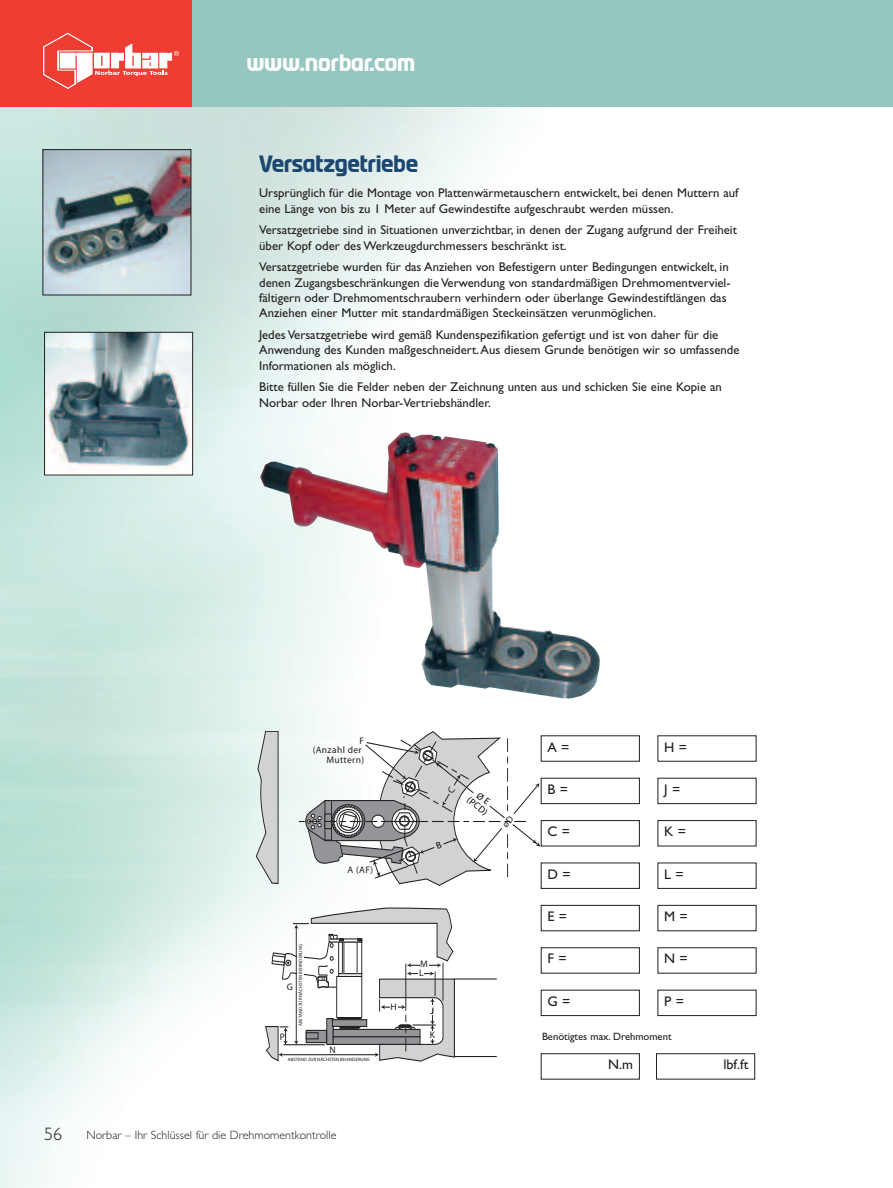
<style>
.page{position:relative;width:893px;height:1188px;background:#fff}
.page>*{position:absolute;margin:0;border:0;box-sizing:border-box;transform-origin:0 0}
.t1{font:700 21px "Prosper";letter-spacing:-.025em;color:#1c4771}
.t2{font:700 21px "Prosper";letter-spacing:-.01em;color:#fff}
.t3{font:300 18px "Gill Sans";color:#231f20}
.t4{font:13.95px "Gill Sans";color:#231f20}
.t5{font:12.75px/15.3px "Gill Sans";color:#231f20}
.t6{font:300 12px "Gill Sans";color:#231f20}
.t7{font:10.65px "Gill Sans";color:#231f20}
.t8{font:700 9.45px/9.4px "Frutiger";letter-spacing:.04em;color:#231f20;text-align:right}
.t9{font:700 9.45px/9.4px "Frutiger";color:#000;text-align:center}
.t10{font:700 4.8px "Frutiger";color:#231f20}
</style>
<div class="page">
<img style="left:0;top:106px;width:850px;height:1082px">
<div style="left:164px;top:0;width:729px;height:106px;background:#95c6c0"></div>
<div style="left:0;top:0;width:191px;height:106px;background:#ee3e34"></div>
<img style="left:45px;top:151px;width:144px;height:142px">
<div style="left:43px;top:149px;width:148px;height:146px;border:1px solid #231f20"></div>
<svg style="left:43px;top:33px;width:136px;height:56px"></svg>
<div style="left:454px;top:979px;width:43px;height:78px;background:#fff"></div>
<svg style="left:256px;top:731px;width:23px;height:164px"></svg>
<svg style="left:265px;top:907px;width:190px;height:155px"></svg>
<div style="left:429px;top:1005px;width:7px;height:10px;background:#fff"></div>
<div style="left:429px;top:1031px;width:7px;height:7px;background:#fff"></div>
<div style="left:297px;top:932px;width:7px;height:93px;background:#fff"></div>
<div style="left:332px;top:1020px;width:35px;height:6px;background:#939598"></div>
<div style="left:332px;top:1019px;width:35px;height:8px;border:1px solid #231f20"></div>
<div style="left:541px;top:736px;width:98px;height:25px;background:#fff"></div>
<div style="left:541px;top:735px;width:99px;height:27px;border:1px solid #231f20"></div>
<div style="left:541px;top:778px;width:98px;height:26px;background:#fff"></div>
<div style="left:541px;top:778px;width:99px;height:26px;border:1px solid #231f20"></div>
<div style="left:541px;top:821px;width:98px;height:25px;background:#fff"></div>
<div style="left:541px;top:820px;width:99px;height:26px;border:1px solid #231f20"></div>
<div style="left:541px;top:863px;width:98px;height:25px;background:#fff"></div>
<div style="left:541px;top:863px;width:99px;height:26px;border:1px solid #231f20"></div>
<div style="left:541px;top:905px;width:98px;height:26px;background:#fff"></div>
<div style="left:541px;top:905px;width:99px;height:26px;border:1px solid #231f20"></div>
<div style="left:541px;top:948px;width:98px;height:25px;background:#fff"></div>
<div style="left:541px;top:947px;width:99px;height:27px;border:1px solid #231f20"></div>
<div style="left:541px;top:990px;width:98px;height:26px;background:#fff"></div>
<div style="left:541px;top:990px;width:99px;height:26px;border:1px solid #231f20"></div>
<div style="left:658px;top:736px;width:98px;height:25px;background:#fff"></div>
<div style="left:657px;top:735px;width:99px;height:27px;border:1px solid #231f20"></div>
<div style="left:658px;top:778px;width:98px;height:26px;background:#fff"></div>
<div style="left:657px;top:778px;width:99px;height:26px;border:1px solid #231f20"></div>
<div style="left:658px;top:821px;width:98px;height:25px;background:#fff"></div>
<div style="left:657px;top:820px;width:99px;height:26px;border:1px solid #231f20"></div>
<div style="left:658px;top:863px;width:98px;height:25px;background:#fff"></div>
<div style="left:657px;top:863px;width:99px;height:26px;border:1px solid #231f20"></div>
<div style="left:658px;top:905px;width:98px;height:26px;background:#fff"></div>
<div style="left:657px;top:905px;width:99px;height:26px;border:1px solid #231f20"></div>
<div style="left:658px;top:948px;width:98px;height:25px;background:#fff"></div>
<div style="left:657px;top:947px;width:99px;height:27px;border:1px solid #231f20"></div>
<div style="left:658px;top:990px;width:98px;height:26px;background:#fff"></div>
<div style="left:657px;top:990px;width:99px;height:26px;border:1px solid #231f20"></div>
<div style="left:656px;top:1054px;width:99px;height:25px;background:#fff"></div>
<div style="left:656px;top:1053px;width:99px;height:27px;border:1px solid #231f20"></div>
<div style="left:541px;top:1054px;width:98px;height:25px;background:#fff"></div>
<div style="left:541px;top:1053px;width:99px;height:27px;border:1px solid #231f20"></div>
<img style="left:46px;top:334px;width:145px;height:139px">
<div style="left:44px;top:332px;width:149px;height:143px;border:1px solid #231f20"></div>
<img style="left:260px;top:433px;width:340px;height:266px">
<svg style="left:297px;top:731px;width:243px;height:162px"></svg>
<h1 class="t2" style="left:247px;top:54px;width:171px">www.norbar.com</h1>
<h1 class="t1" style="left:259px;top:155px;width:162px">Versatzgetriebe</h1>
<p class="t5" style="left:259px;top:187px;width:481px">Ursprünglich für die Montage von Plattenwärmetauschern entwickelt, bei denen Muttern auf eine Länge von bis zu 1 Meter auf Gewindestifte aufgeschraubt werden müssen.</p>
<p class="t5" style="left:259px;top:224px;width:479px">Versatzgetriebe sind in Situationen unverzichtbar, in denen der Zugang aufgrund der Freiheit über Kopf oder des Werkzeugdurchmessers beschränkt ist.</p>
<p class="t5" style="left:259px;top:261px;width:473px">Versatzgetriebe wurden für das Anziehen von Befestigern unter Bedingungen entwickelt, in denen Zugangsbeschränkungen die Verwendung von standardmäßigen Drehmomentverviel&shy;fältigern oder Drehmomentschraubern verhindern oder überlange Gewindestiftlängen das Anziehen einer Mutter mit standardmäßigen Steckeinsätzen verunmöglichen.</p>
<p class="t5" style="left:259px;top:328px;width:482px">Jedes Versatzgetriebe wird gemäß Kundenspezifikation gefertigt und ist von daher für die<br>Anwendung des Kunden maßgeschneidert.Aus diesem Grunde benötigen wir so umfassende<br>Informationen als möglich.</p>
<p class="t5" style="left:259px;top:381px;width:464px">Bitte füllen Sie die Felder neben der Zeichnung unten aus und schicken Sie eine Kopie an<br>Norbar oder Ihren Norbar-Vertriebshändler.</p>
<p class="t8" style="left:313px;top:736px;width:53px">F<br>(Anzahl der<br>Muttern)</p>
<p class="t10" style="left:299px;top:1026px;width:83px;rotate:-90deg">ABSTAND ZUR NÄCHSTEN BEHINDERUNG</p>
<p class="t8" style="left:287px;top:983px;width:8px">G</p>
<p class="t8" style="left:347px;top:866px;width:27px">A (AF)</p>
<p class="t8" style="left:391px;top:1003px;width:8px">H</p>
<p class="t8" style="left:420px;top:960px;width:9px">M</p>
<p class="t8" style="left:419px;top:969px;width:6px">L</p>
<p class="t8" style="left:280px;top:1033px;width:7px">P</p>
<p class="t8" style="left:430px;top:1031px;width:7px">K</p>
<p class="t8" style="left:330px;top:1046px;width:8px">N</p>
<p class="t10" style="left:288px;top:1057px;width:83px">ABSTAND ZUR NÄCHSTEN BEHINDERUNG</p>
<h2 class="t3" style="left:44px;top:1127px;width:19px">56</h2>
<p class="t6" style="left:87px;top:1130px;width:251px">Norbar – Ihr Schlüssel für die Drehmomentkontrolle</p>
<p class="t9" style="left:477px;top:788px;width:25px;rotate:39deg">Ø E (PCD)</p>
<p class="t4" style="left:547px;top:742px;width:23px">A =</p>
<p class="t4" style="left:547px;top:784px;width:22px">B =</p>
<p class="t4" style="left:547px;top:826px;width:24px">C =</p>
<p class="t4" style="left:547px;top:869px;width:25px">D =</p>
<p class="t4" style="left:547px;top:911px;width:21px">E =</p>
<p class="t4" style="left:547px;top:953px;width:21px">F =</p>
<p class="t4" style="left:547px;top:996px;width:24px">G =</p>
<p class="t4" style="left:664px;top:742px;width:24px">H =</p>
<p class="t4" style="left:664px;top:784px;width:18px">J =</p>
<p class="t4" style="left:664px;top:826px;width:23px">K =</p>
<p class="t4" style="left:664px;top:869px;width:21px">L =</p>
<p class="t4" style="left:664px;top:911px;width:25px">M =</p>
<p class="t4" style="left:664px;top:953px;width:25px">N =</p>
<p class="t4" style="left:664px;top:996px;width:21px">P =</p>
<p class="t7" style="left:542px;top:1032px;width:131px">Benötigtes max. Drehmoment</p>
<p class="t4" style="left:608px;top:1059px;width:26px">N.m</p>
<p class="t4" style="left:723px;top:1059px;width:26px">lbf.ft</p>
</div>
